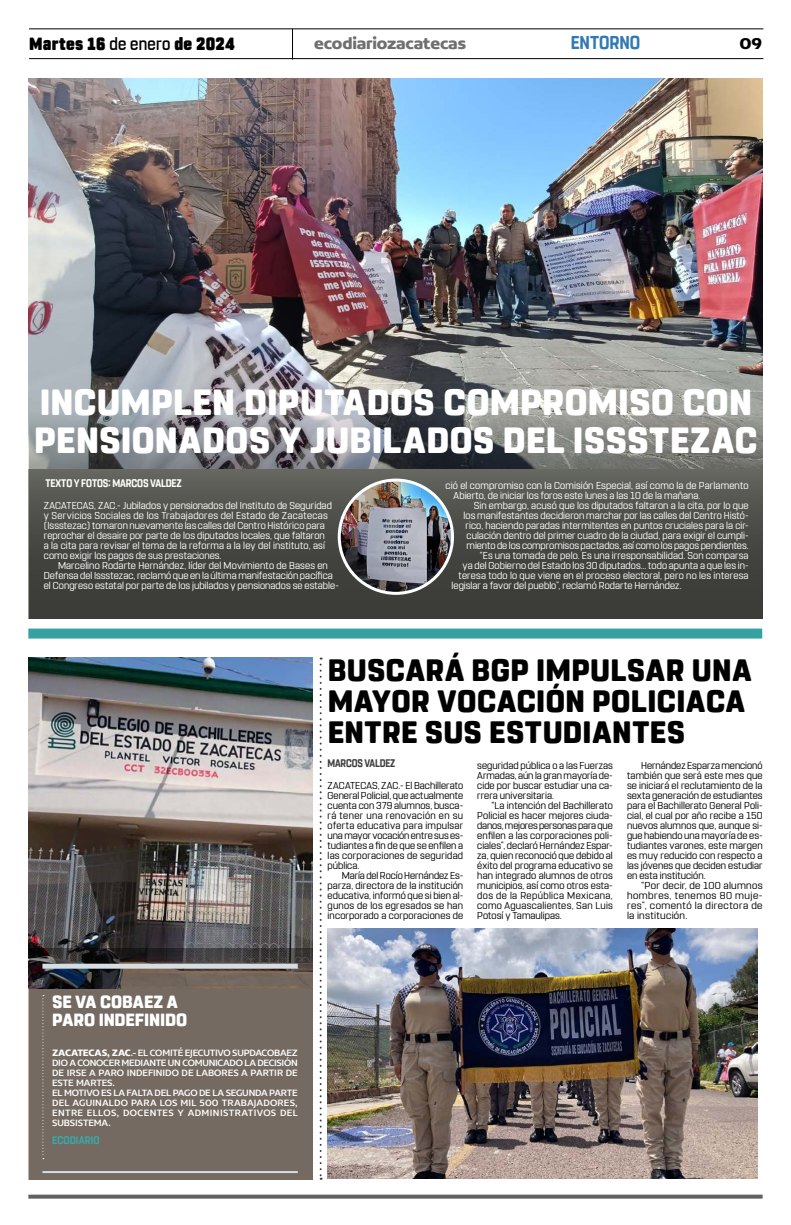
<style>
.page{position:relative;width:791px;height:1225px;background:#fff}
.page>*{position:absolute;margin:0;border:0;box-sizing:border-box;transform-origin:0 0}
.t1{font:800 36.3px/38px "Rohn Rounded";letter-spacing:.01em;color:#fff}
.t2{font:800 30.8px/31px "Rohn Rounded";letter-spacing:.015em;color:#000}
.t3{font:700 18.6px "Rohn Rounded";letter-spacing:-.005em;color:#327ab3;scale:.91 1}
.t4{font:800 17.6px/18px "Rohn Rounded";letter-spacing:-.005em;color:#fff}
.t5{font:900 17.6px "Rohn Rounded";letter-spacing:.02em;color:#000;scale:.91 1}
.t6{font:700 16.9px "Concord";letter-spacing:-.01em;color:#706f6f}
.t7{font:700 16.9px "Concord";color:#000}
.t8{font:700 11px "Rohn Rounded";letter-spacing:-.01em;color:#fff;scale:.87 1}
.t9{font:700 11px "Rohn Rounded";letter-spacing:-.01em;color:#3d3d3d;scale:.85 1}
.t10{font:700 11px "Rohn Rounded";letter-spacing:.005em;color:#3ba8a6;scale:.91 1}
.t11{font:10px/10px "Rohn Rounded";letter-spacing:.01em;color:#fff}
.t12{font:10px/10px "Rohn Rounded";letter-spacing:.015em;color:#000;text-align:justify}
.t13{font:10px/10px "Concord";letter-spacing:-.015em;color:#fff}
.t14{font:10px/10px "Rohn Rounded";letter-spacing:.015em;color:#000;text-align:justify;scale:1.05 1}
.s1{font-weight:500}
.s2{font-weight:700}
</style>
<div class="page">
<img style="left:28px;top:78px;width:735px;height:390px">
<hr style="left:29px;top:28px;width:734px;height:1px;background:#000">
<hr style="left:29px;top:58px;width:734px;height:1px;background:#000">
<hr style="left:292px;top:29px;width:1px;height:31px;background:#000">
<div style="left:28px;top:628px;width:734px;height:10px;background:#36a1a1"></div>
<svg style="left:28px;top:1194px;width:734px;height:4px;background:#7a7a7a"></svg>
<svg style="left:29px;top:411px;width:734px;height:207px;background:#575755"></svg>
<img style="left:339px;top:480px;width:113px;height:113px;border-radius:57px">
<div style="left:338px;top:478px;width:116px;height:117px;border:3px solid #fff;border-radius:50%"></div>
<img style="left:328px;top:928px;width:429px;height:250px">
<svg style="left:320px;top:657px;width:2px;height:522px"></svg>
<img style="left:28px;top:657px;width:285px;height:331px">
<svg style="left:29px;top:948px;width:284px;height:231px;background:#6d635b"></svg>
<svg style="left:42px;top:995px;width:2px;height:164px"></svg>
<div style="left:42px;top:963px;width:256px;height:5px;background:#d6dee3"></div>
<hr style="left:42px;top:1171px;width:256px;height:2px;background:#d6dee3">
<h3 class="t5" style="left:29px;top:33px;width:228px">Martes 16 <span class="s1">de enero</span> de 2024</h3>
<h3 class="t6" style="left:314px;top:33px;width:153px">ecodiariozacatecas</h3>
<h3 class="t3" style="left:571px;top:32px;width:78px">ENTORNO</h3>
<h3 class="t7" style="left:739px;top:33px;width:24px">09</h3>
<h1 class="t1" style="left:34px;top:383px;width:725px">INCUMPLEN DIPUTADOS COMPROMISO CON<br>PENSIONADOS Y JUBILADOS DEL ISSSTEZAC</h1>
<p class="t8" style="left:45px;top:476px;width:158px">TEXTO Y FOTOS: MARCOS VALDEZ</p>
<p class="t11" style="left:454px;top:480px;width:296px;text-indent:-8px">ció el compromiso con la Comisión Especial, así como la de Parlamento<br>Abierto, de iniciar los foros este lunes a las 10 de la mañana.</p>
<p class="t11" style="left:474px;top:500px;width:276px">Sin embargo, acusó que los diputados faltaron a la cita, por lo que</p>
<p class="t11" style="left:464px;top:510px;width:286px">los manifestantes decidieron marchar por las calles del Centro Histó-</p>
<p class="t11" style="left:466px;top:520px;width:284px">rico, haciendo paradas intermitentes en puntos cruciales para la cir-</p>
<p class="t11" style="left:467px;top:530px;width:284px">culación dentro del primer cuadro de la ciudad, para exigir el cumpli-</p>
<p class="t11" style="left:467px;top:540px;width:284px">miento de los compromisos pactados, así como los pagos pendientes.</p>
<p class="t11" style="left:480px;top:550px;width:270px">“Es una tomada de pelo. Es una irresponsabilidad. Son comparsa</p>
<p class="t11" style="left:463px;top:560px;width:287px">ya del Gobierno del Estado los 30 diputados… todo apunta a que les in-</p>
<p class="t11" style="left:459px;top:570px;width:291px">teresa todo lo que viene en el proceso electoral, pero no les interesa</p>
<p class="t11" style="left:452px;top:580px;width:231px">legislar a favor del pueblo”, reclamó Rodarte Hernández.</p>
<p class="t11" style="left:44px;top:500px;width:290px">ZACATECAS, ZAC.- Jubilados y pensionados del Instituto de Seguridad y Servicios Sociales de los Trabajadores del Estado de Zacatecas (Issstezac) tomaron nuevamente las calles del Centro Histórico para reprochar el desaire por parte de los diputados locales, que faltaron a la cita para revisar el tema de la reforma a la ley del instituto, así como exigir los pagos de sus prestaciones.</p>
<p class="t11" style="left:44px;top:560px;width:297px;text-indent:14px">Marcelino Rodarte Hernández, líder del Movimiento de Bases en<br>Defensa del Issstezac, reclamó que en la última manifestación pacífica el Congreso estatal por parte de los jubilados y pensionados se estable-</p>
<h3 class="t4" style="left:52px;top:993px;width:137px">SE VA COBAEZ A<br>PARO INDEFINIDO</h3>
<p class="t13" style="left:52px;top:1047px;width:247px"><span class="s2">ZACATECAS, ZAC</span>.- EL COMITÉ EJECUTIVO SUPDACOBAEZ DIO A CONOCER MEDIANTE UN COMUNICADO LA DECISIÓN DE IRSE A PARO INDEFINIDO DE LABORES A PARTIR DE ESTE MARTES.<br>EL MOTIVO ES LA FALTA DEL PAGO DE LA SEGUNDA PARTE DEL AGUINALDO PARA LOS MIL 500 TRABAJADORES, ENTRE ELLOS, DOCENTES Y ADMINISTRATIVOS DEL SUBSISTEMA.</p>
<p class="t10" style="left:52px;top:1134px;width:54px">ECODIARIO</p>
<h2 class="t2" style="left:328px;top:655px;width:425px">BUSCARÁ BGP IMPULSAR UNA<br>MAYOR VOCACIÓN POLICIACA<br>ENTRE SUS ESTUDIANTES</h2>
<p class="t12" style="left:477px;top:760px;width:137px">seguridad pública o a las Fuerzas Armadas, aún la gran mayoría de&shy;cide por buscar estudiar una ca&shy;rrera universitaria.</p>
<p class="t12" style="left:477px;top:800px;width:137px;text-indent:14px">“La intención del Bachillerato Policial es hacer mejores ciuda&shy;danos, mejores personas para que enfilen a las corporaciones poli&shy;ciales”, declaró Hernández Espar&shy;za, quien reconoció que debido al éxito del programa educativo se han integrado alumnos de otros municipios, así como otros esta&shy;dos de la República Mexicana, como Aguascalientes, San Luis Potosí y Tamaulipas.</p>
<p class="t9" style="left:327px;top:756px;width:82px">MARCOS VALDEZ</p>
<p class="t12" style="left:627px;top:760px;width:137px;text-indent:14px">Hernández Esparza mencionó también que será este mes que se iniciará el reclutamiento de la sexta generación de estudiantes para el Bachillerato General Poli&shy;cial, el cual por año recibe a 150 nuevos alumnos que, aunque si&shy;gue habiendo una mayoría de es&shy;tudiantes varones, este margen es muy reducido con respecto a las jóvenes que deciden estudiar en esta institución.</p>
<p class="t14" style="left:627px;top:880px;width:131px;text-indent:14px">“Por decir, de 100 alumnos hombres, tenemos 80 muje&shy;res”, comentó la directora de la institución.</p>
<p class="t12" style="left:328px;top:780px;width:137px">ZACATECAS, ZAC.- El Bachillerato General Policial, que actualmente cuenta con 379 alumnos, busca&shy;rá tener una renovación en su oferta educativa para impulsar una mayor vocación entre sus es&shy;tudiantes a fin de que se enfilen a las corporaciones de seguridad pública.</p>
<p class="t12" style="left:328px;top:870px;width:137px;text-indent:14px">María del Rocío Hernández Es&shy;parza, directora de la institución educativa, informó que si bien al&shy;gunos de los egresados se han incorporado a corporaciones de</p>
</div>
